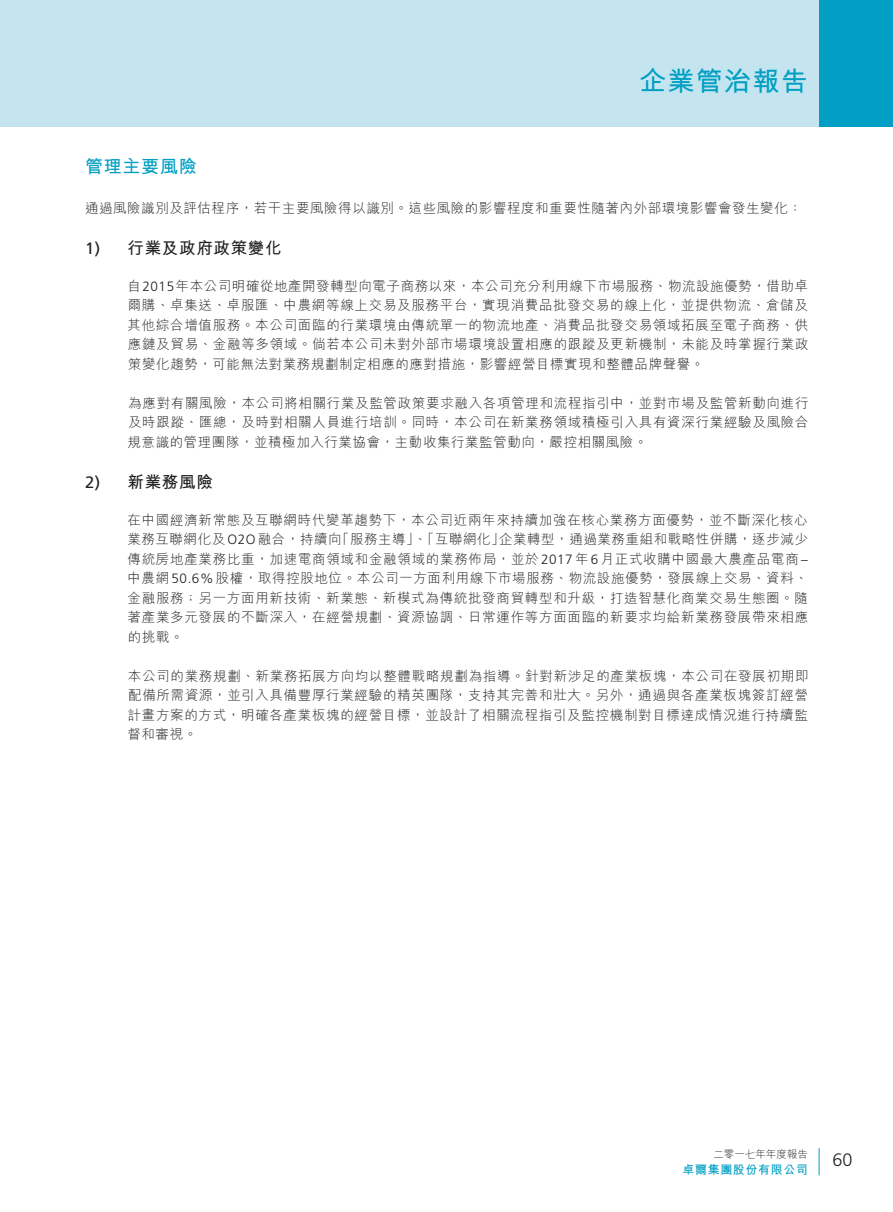
<style>
.page{position:relative;width:893px;height:1212px;background:#fff}
.page>*{position:absolute;margin:0;border:0;box-sizing:border-box;transform-origin:0 0}
.t1{font:700 27px "M Hei HK";letter-spacing:.05em;color:#009fc3}
.t2{font:700 18px "M Hei HK";letter-spacing:.04em;color:#009fc3}
.t3{font:300 18px "Frutiger LT Std";color:#231f20}
.t4{font:700 16.5px "M Hei HK";letter-spacing:.04em;color:#231f20}
.t5{font:16.5px "Frutiger LT Std";color:#231f20}
.t6{font:300 13.5px/19.5px "M Hei HK";letter-spacing:.05em;color:#231f20;text-align:justify}
.t7{font:700 12px "M Hei HK";letter-spacing:.05em;color:#009fc3}
.t8{font:300 10.5px "M Hei HK";color:#231f20}
.s1{font-family:"Frutiger LT Std"}
</style>
<div class="page">
<div style="left:0;top:0;width:893px;height:127px;background:#c4e5f0"></div>
<div style="left:820px;top:0;width:73px;height:127px;background:#009fc3"></div>
<svg style="left:819px;top:1148px;width:1px;height:27px"></svg>
<h1 class="t1" style="left:639px;top:61px;width:170px">企業管治報告</h1>
<h2 class="t2" style="left:85px;top:154px;width:113px">管理主要風險</h2>
<p class="t6" style="left:85px;top:197px;width:718px">通過風險識別及評估程序，若干主要風險得以識別。這些風險的影響程度和重要性隨著內外部環境影響會發生變化：</p>
<p class="t4" style="left:128px;top:236px;width:156px">行業及政府政策變化</p>
<p class="t5" style="left:85px;top:239px;width:17px">)1</p>
<p class="t5" style="left:85px;top:473px;width:17px">)2</p>
<p class="t6" style="left:128px;top:275px;width:682px">自<span class="s1">2015</span>年本公司明確從地產開發轉型向電子商務以來，本公司充分利用線下市場服務、物流設施優勢，借助卓爾購、卓集送、卓服匯、中農網等線上交易及服務平台，實現消費品批發交易的線上化，並提供物流、倉儲及其他綜合增值服務。本公司面臨的行業環境由傳統單一的物流地產、消費品批發交易領域拓展至電子商務、供應鏈及貿易、金融等多領域。倘若本公司未對外部市場環境設置相應的跟蹤及更新機制，未能及時掌握行業政策變化趨勢，可能無法對業務規劃制定相應的應對措施，影響經營目標實現和整體品牌聲譽。</p>
<p class="t6" style="left:128px;top:392px;width:683px">為應對有關風險，本公司將相關行業及監管政策要求融入各項管理和流程指引中，並對市場及監管新動向進行及時跟蹤、匯總，及時對相關人員進行培訓。同時，本公司在新業務領域積極引入具有資深行業經驗及風險合規意識的管理團隊，並積極加入行業協會，主動收集行業監管動向，嚴控相關風險。</p>
<p class="t4" style="left:128px;top:470px;width:87px">新業務風險</p>
<p class="t6" style="left:128px;top:509px;width:682px;text-align:right">在中國經濟新常態及互聯網時代變革趨勢下，本公司近兩年來持續加強在核心業務方面優勢，並不斷深化核心企業轉型，通過業務重組和戰略性併購，逐步減少</p>
<p class="t6" style="left:127px;top:529px;width:682px;text-align:left">業務互聯網化及<span class="s1">O O2</span> 融合，持續向<br>傳統房地產業務比重，加速電商領域和金融領域的業務佈局，並於<span class="s1">2017</span> 年 <span class="s1">6</span> 月正式收購中國最大農產品電商 <span class="s1">–</span>中農網<span class="s1">50.6%</span> 股權，取得控股地位。本公司一方面利用線下市場服務、物流設施優勢，發展線上交易、資料、金融服務；另一方面用新技術、新業態、新模式為傳統批發商貿轉型和升級，打造智慧化商業交易生態圈。隨著產業多元發展的不斷深入，在經營規劃、資源協調、日常運作等方面面臨的新要求均給新業務發展帶來相應的挑戰。</p>
<p class="t6" style="left:127px;top:665px;width:683px">本公司的業務規劃、新業務拓展方向均以整體戰略規劃為指導。針對新涉足的產業板塊，本公司在發展初期即配備所需資源，並引入具備豐厚行業經驗的精英團隊，支持其完善和壯大。另外，通過與各產業板塊簽訂經營計畫方案的方式，明確各產業板塊的經營目標，並設計了相關流程指引及監控機制對目標達成情況進行持續監督和審視。</p>
<p class="t6" style="left:336px;top:529px;width:170px">「服務主導」、「互聯網化」</p>
<p class="t8" style="left:713px;top:1147px;width:96px">二零一七年年度報告</p>
<h2 class="t3" style="left:832px;top:1150px;width:22px">60</h2>
<p class="t7" style="left:682px;top:1161px;width:127px">卓爾集團股份有限公司</p>
</div>
